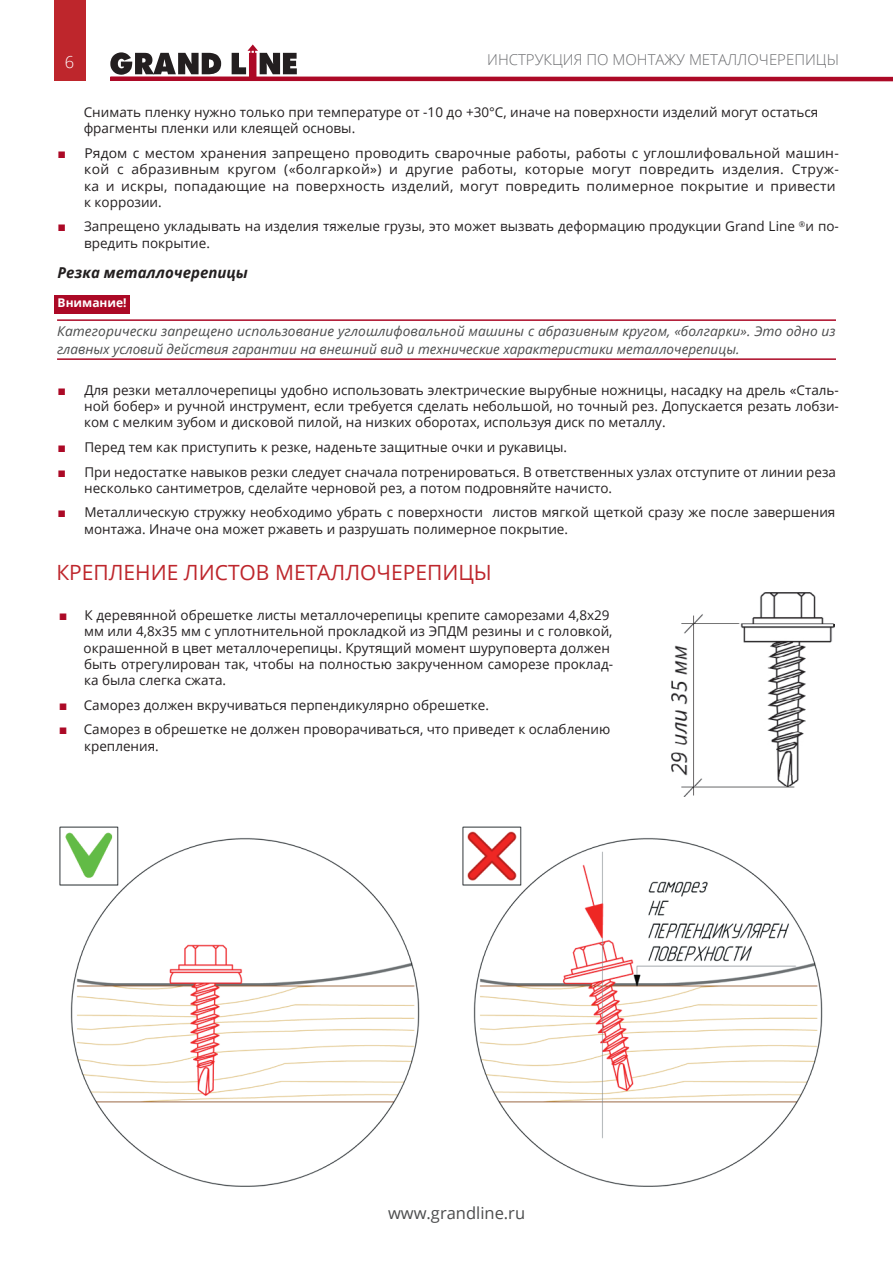
<style>
.page{position:relative;width:893px;height:1263px;background:#fff}
.page>*{position:absolute;margin:0;border:0;box-sizing:border-box;transform-origin:0 0}
.t1{font:21px "Open Sans";color:#be262c}
.t2{font:16.5px "Open Sans";color:#4b4c4d}
.t3{font:300 16.5px "Open Sans";color:#fff}
.t4{font:300 15px "Open Sans";color:#6c6d70}
.t5{font:italic 700 15px "Open Sans";color:#231f20}
.t6{font:13.5px/16.2px "Open Sans";color:#231f20}
.t7{font:italic 13.5px/18px "Open Sans";letter-spacing:.005em;color:#4b4c4d}
.t8{font:700 12px "Open Sans";color:#fff}
</style>
<div class="page">
<div style="left:54px;top:0;width:31px;height:80px;background:#be262c"></div>
<svg style="left:110px;top:45px;width:783px;height:37px"></svg>
<div style="left:54px;top:295px;width:75px;height:18px;background:#ac0926"></div>
<hr style="left:57px;top:319px;width:779px;height:2px;background:#ac0926">
<hr style="left:57px;top:358px;width:779px;height:2px;background:#ac0926">
<img style="left:59px;top:826px;width:361px;height:361px">
<img style="left:462px;top:826px;width:361px;height:361px">
<img style="left:672px;top:593px;width:163px;height:203px">
<p class="t3" style="left:65px;top:51px;width:11px">6</p>
<p class="t4" style="left:487px;top:49px;width:353px">ИНСТРУКЦИЯ ПО МОНТАЖУ МЕТАЛЛОЧЕРЕПИЦЫ</p>
<p class="t6" style="left:84px;top:104px;width:736px">Снимать пленку нужно только при температуре от -10 до +30°С, иначе на поверхности изделий могут остаться фрагменты пленки или клеящей основы.</p>
<p class="t6" style="left:84px;top:145px;width:756px">Рядом с местом хранения запрещено проводить сварочные работы, работы с углошлифовальной машин&shy;кой с абразивным кругом («болгаркой») и другие работы, которые могут повредить изделия. Струж&shy;ка и искры, попадающие на поверхность изделий, могут повредить полимерное покрытие и привести к коррозии.</p>
<p class="t6" style="left:84px;top:218px;width:756px">Запрещено укладывать на изделия тяжелые грузы, это может вызвать деформацию продукции Grand Line <sup>®</sup>и по&shy;вредить покрытие.</p>
<p class="t5" style="left:57px;top:262px;width:192px">Резка металлочерепицы</p>
<p class="t8" style="left:58px;top:295px;width:71px">Внимание!</p>
<p class="t7" style="left:57px;top:322px;width:780px">Категорически запрещено использование углошлифовальной машины с абразивным кругом, «болгарки». Это одно из главных условий действия гарантии на внешний вид и технические характеристики металлочерепицы.</p>
<p class="t6" style="left:84px;top:381px;width:756px;text-align:justify">Для резки металлочерепицы удобно использовать электрические вырубные ножницы, насадку на дрель «Сталь&shy;ной бобер» и ручной инструмент, если требуется сделать небольшой, но точный рез. Допускается резать лобзи&shy;ком с мелким зубом и дисковой пилой, на низких оборотах, используя диск по металлу.</p>
<p class="t6" style="left:84px;top:434px;width:753px;line-height:24.8px">Перед тем как приступить к резке, наденьте защитные очки и рукавицы.<br>При недостатке навыков резки следует сначала потренироваться. В ответственных узлах отступите от линии реза</p>
<p class="t6" style="left:84px;top:475px;width:753px;line-height:24.8px">несколько сантиметров, сделайте черновой рез, а потом подровняйте начисто.<br>Металлическую стружку необходимо убрать с поверхности листов мягкой щеткой сразу же после завершения</p>
<p class="t6" style="left:84px;top:520px;width:485px">монтажа. Иначе она может ржаветь и разрушать полимерное покрытие.</p>
<h1 class="t1" style="left:56px;top:558px;width:437px">КРЕПЛЕНИЕ ЛИСТОВ МЕТАЛЛОЧЕРЕПИЦЫ</h1>
<p class="t6" style="left:84px;top:607px;width:531px">К деревянной обрешетке листы металлочерепицы крепите саморезами 4,8х29 мм или 4,8х35 мм c уплотнительной прокладкой из ЭПДМ резины и с головкой, окрашенной в цвет металлочерепицы. Крутящий момент шуруповерта должен быть отрегулирован так, чтобы на полностью закрученном саморезе проклад&shy;ка была слегка сжата.</p>
<p class="t6" style="left:84px;top:692px;width:528px;line-height:24.8px">Саморез должен вкручиваться перпендикулярно обрешетке.<br>Саморез в обрешетке не должен проворачиваться, что приведет к ослаблению</p>
<p class="t6" style="left:84px;top:737px;width:76px">крепления.</p>
<p class="t2" style="left:388px;top:1201px;width:139px">www.grandline.ru</p>
</div>
